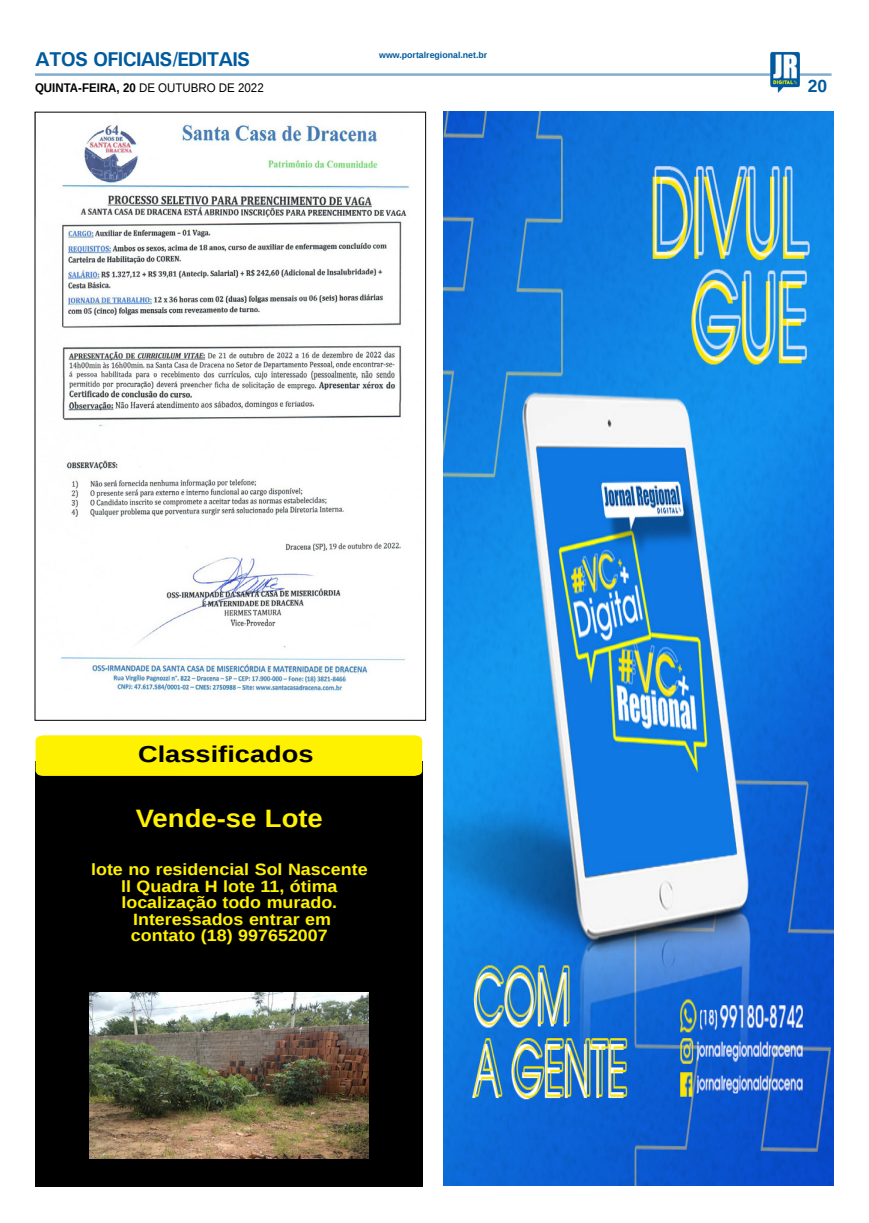
<style>
.page{position:relative;width:869px;height:1223px;background:#fff}
.page>*{position:absolute;margin:0;border:0;box-sizing:border-box;transform-origin:0 0}
.MATÉRIA{font:700 25.12px "Liberation Sans";color:#fff200;scale:1.09 1}
.TÍTULO{font:700 23px "Liberation Sans";color:#000;scale:1.18 1}
.TITULO_PG{font:700 20px "Univers";letter-spacing:-.04em;color:#005a9e}
.TÍTULO-2{font:700 17.5px "Liberation Sans";color:#005a9e}
.MATÉRIA-2{font:700 16.38px/16.4px "Liberation Sans";color:#fff200;text-align:center;scale:1.09 1}
.DATA_PG{font:700 12.5px "Liberation Sans";color:#000;scale:.92 1}
.DATA_PG-2{font:700 8.75px "Liberation Sans";color:#005a9e}
.s1{font-weight:400}
</style>
<div class="page">
<img style="left:443px;top:111px;width:390px;height:1073px">
<hr style="left:35px;top:73px;width:796px;height:3px;background:#005a9e">
<img style="left:768px;top:52px;width:31px;height:41px">
<div style="left:36px;top:761px;width:387px;height:426px;background:#000"></div>
<div style="left:36px;top:735px;width:386px;height:41px;background:#fff200"></div>
<img style="left:90px;top:992px;width:278px;height:166px">
<img style="left:60px;top:123px;width:349px;height:569px">
<p class="TITULO_PG" style="left:35px;top:47px;width:217px">ATOS OFICIAIS/EDITAIS</p>
<p class="DATA_PG" style="left:35px;top:80px;width:250px">QUINTA-FEIRA, 20 <span class="s1">DE OUTUBRO DE 2022</span></p>
<p class="DATA_PG-2" style="left:379px;top:49px;width:110px">www.portalregional.net.br</p>
<p class="TÍTULO" style="left:138px;top:738px;width:150px">Classificados</p>
<p class="MATÉRIA" style="left:136px;top:801px;width:173px">Vende-se Lote</p>
<p class="MATÉRIA-2" style="left:91px;top:861px;width:255px">lote no residencial Sol Nascente ll Quadra H lote 11, ótima localização todo murado.</p>
<p class="MATÉRIA-2" style="left:131px;top:910px;width:185px;text-align:left">Interessados entrar em contato (18) 997652007</p>
<p class="TÍTULO-2" style="left:807px;top:74px;width:21px">20</p>
</div>
